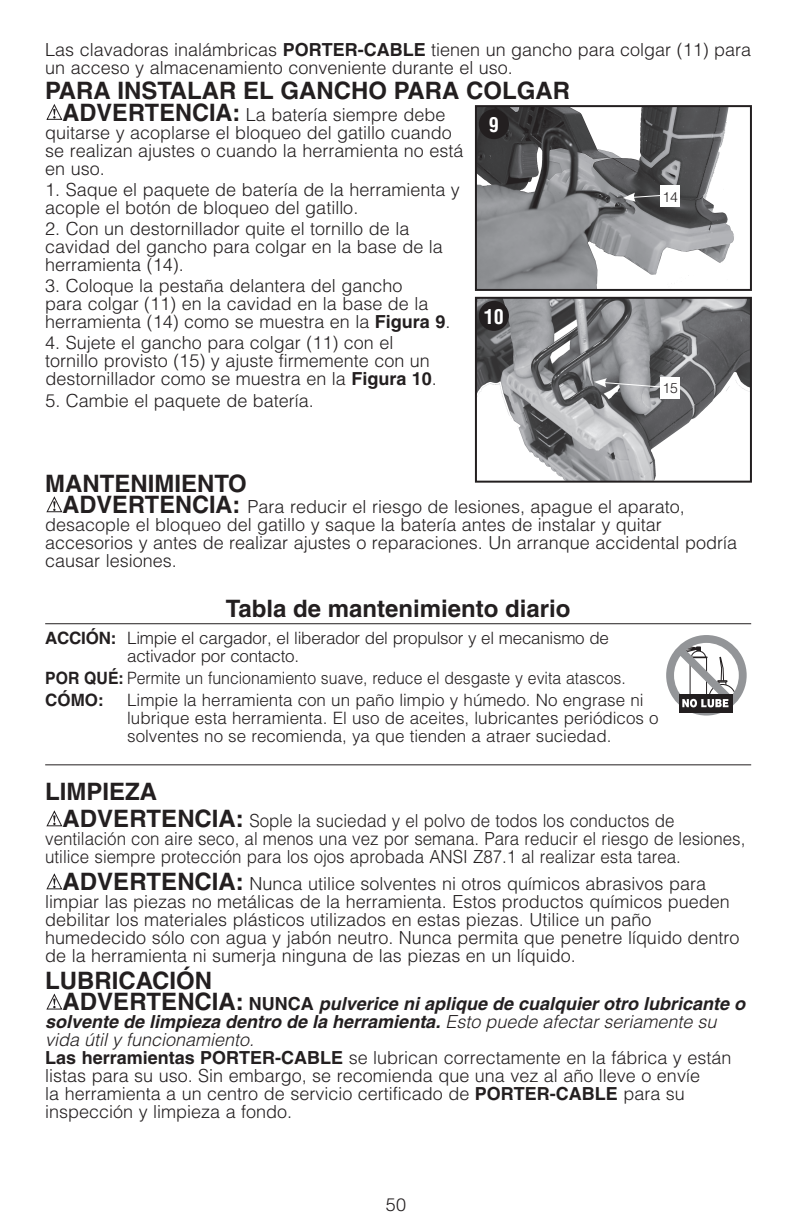
<style>
.page{position:relative;width:792px;height:1224px;background:#fff}
.page>*{position:absolute;margin:0;border:0;box-sizing:border-box;transform-origin:0 0}
.t1{font:700 24px/21.2px "Helvetica";color:#231f20}
.t2{font:700 condensed 20px "Helvetica";color:#fff}
.t3{font:300 18px/18px "Helvetica";color:#231f20}
.t4{font:300 18px/18px "Helvetica";color:#231f20;scale:.94 1}
.t5{font:300 17px/18px "Helvetica";color:#231f20}
.t6{font:300 17px/22px "Helvetica";color:#231f20;scale:.93 1}
.t7{font:700 17px "Helvetica";color:#231f20}
.t8{font:300 14px "Helvetica";color:#231f20}
.s1{font-weight:700}
.s2{font-weight:700;font-size:24px}
.s3{font-weight:700;font-style:italic}
.s4{font-style:italic}
</style>
<div class="page">
<hr style="left:45px;top:623px;width:706px;height:1px;background:#231f20">
<hr style="left:45px;top:764px;width:706px;height:1px;background:#231f20">
<svg style="left:46px;top:104px;width:17px;height:16px"></svg>
<svg style="left:46px;top:496px;width:17px;height:17px"></svg>
<svg style="left:46px;top:810px;width:17px;height:17px"></svg>
<svg style="left:46px;top:873px;width:17px;height:17px"></svg>
<svg style="left:46px;top:993px;width:17px;height:17px"></svg>
<svg style="left:666px;top:635px;width:81px;height:81px"></svg>
<img style="left:478px;top:108px;width:256px;height:180px">
<div style="left:475px;top:105px;width:277px;height:186px;border:2px solid #231f20"></div>
<div style="left:479px;top:109px;width:30px;height:30px;background:#231f20;border-radius:50%"></div>
<svg style="left:623px;top:193px;width:37px;height:9px"></svg>
<div style="left:660px;top:185px;width:20px;height:22px;background:#fff"></div>
<img style="left:478px;top:300px;width:271px;height:180px">
<div style="left:475px;top:297px;width:277px;height:186px;border:2px solid #231f20"></div>
<div style="left:479px;top:301px;width:30px;height:30px;background:#231f20;border-radius:50%"></div>
<svg style="left:594px;top:378px;width:66px;height:10px"></svg>
<div style="left:660px;top:377px;width:20px;height:21px;background:#fff"></div>
<p class="t3" style="left:45px;top:40px;width:708px">Las clavadoras inalámbricas <span class="s1">PORTER-CABLE</span> tienen un gancho para colgar (11) para un acceso y almacenamiento conveniente durante el uso.</p>
<h1 class="t1" style="left:45px;top:80px;width:32px">PARA</h1>
<h1 class="t1" style="left:117px;top:80px;width:182px">INSTALAR EL GAN</h1>
<h1 class="t1" style="left:334px;top:80px;width:77px">CHO PARA</h1>
<h1 class="t1" style="left:466px;top:80px;width:69px">COLGAR</h1>
<h1 class="t1" style="left:63px;top:101px;width:34px">ADVE</h1>
<p class="t3" style="left:45px;top:105px;width:420px;text-indent:83px"><span class="s2">RTENCIA:</span> La batería siempre debe quitarse y acoplarse el bloqueo del gatillo cuando se realizan ajustes o cuando la herramienta no está en uso.</p>
<p class="t3" style="left:45px;top:180px;width:416px">1. Saque el paquete de batería de la herramienta y acople el botón de bloqueo del gatillo.</p>
<p class="t3" style="left:45px;top:219px;width:399px">2. Con un destornillador quite el tornillo de la cavidad del gancho para colgar en la base de la herramienta (14).</p>
<p class="t3" style="left:45px;top:277px;width:407px">3. Coloque la pestaña delantera del gancho<br>para colgar (11) en la cavidad en la base de la herramienta (14) como se muestra en la <span class="s1">FIGURA 9</span>.</p>
<p class="t3" style="left:45px;top:334px;width:393px">4. Sujete el gancho para colgar (11) con el tornillo provisto (15) y ajuste firmemente con un destornillador como se muestra en la <span class="s1">FIGURA 10</span>.</p>
<p class="t3" style="left:45px;top:391px;width:270px">5. Cambie el paquete de batería.</p>
<p class="t2" style="left:489px;top:112px;width:11px">9</p>
<p class="t8" style="left:663px;top:188px;width:17px">14</p>
<p class="t2" style="left:484px;top:304px;width:21px">10</p>
<p class="t8" style="left:663px;top:380px;width:17px">15</p>
<h1 class="t1" style="left:45px;top:472px;width:38px">MANT</h1>
<h1 class="t1" style="left:115px;top:472px;width:29px">ENIMI</h1>
<h1 class="t1" style="left:181px;top:472px;width:67px">ENTO</h1>
<h1 class="t1" style="left:63px;top:493px;width:34px">ADVE</h1>
<p class="t3" style="left:45px;top:497px;width:693px;text-indent:83px"><span class="s2">RTENCIA:</span> Para reducir el riesgo de lesiones, apague el aparato, desacople el bloqueo del gatillo y saque la batería antes de instalar y quitar accesorios y antes de realizar ajustes o reparaciones. Un arranque accidental podría causar lesiones.</p>
<h1 class="t1" style="left:226px;top:598px;width:346px">TABLA DE MANTENIMIENTO DIARIO</h1>
<p class="t5" style="left:127px;top:629px;width:483px;text-indent:-82px"><span class="s1">ACCIÓN :</span> Limpie el cargador, el liberador del propulsor y el mecanismo de activador por contacto.</p>
<p class="t6" style="left:45px;top:667px;width:626px"><span class="s1">POR QUÉ:</span> Permite un funcionamiento suave, reduce el desgaste y evita atascos.<br><span class="s1">CÓM</span></p>
<p class="t7" style="left:85px;top:690px;width:20px">O:</p>
<p class="t5" style="left:127px;top:691px;width:533px">Limpie la herramienta con un paño limpio y húmedo. No engrase ni lubrique esta herramienta. El uso de aceites, lubricantes periódicos o solventes no se recomienda, ya que tienden a atraer suciedad.</p>
<h1 class="t1" style="left:45px;top:781px;width:14px">LIMPI</h1>
<h1 class="t1" style="left:109px;top:781px;width:33px">EZA</h1>
<h1 class="t1" style="left:63px;top:808px;width:34px">ADVE</h1>
<p class="t4" style="left:45px;top:811px;width:746px;text-indent:84px"><span class="s2">RTENCIA:</span> Sople la suciedad y el polvo de todos los conductos de ventilación con aire seco, al menos una vez por semana. Para reducir el riesgo de lesiones, utilice siempre protección para los ojos aprobada ANSI Z87.1 al realizar esta tarea.</p>
<h1 class="t1" style="left:63px;top:871px;width:34px">ADVE</h1>
<p class="t3" style="left:45px;top:874px;width:696px;text-indent:84px"><span class="s2">RTENCIA:</span> Nunca utilice solventes ni otros químicos abrasivos para limpiar las piezas no metálicas de la herramienta. Estos productos químicos pueden debilitar los materiales plásticos utilizados en estas piezas. Utilice un paño humedecido sólo con agua y jabón neutro. Nunca permita que penetre líquido dentro de la herramienta ni sumerja ninguna de las piezas en un líquido.</p>
<h1 class="t1" style="left:63px;top:970px;width:122px;text-indent:-17px">LUBRICACIÓN<br>ADVE</h1>
<p class="t3" style="left:45px;top:995px;width:701px;text-indent:84px"><span class="s2">RTENCIA:</span> <span class="s1">NUNCA</span> <span class="s3">pulverice ni aplique de cualquier otro lubricante o solvente de limpieza dentro de la herramienta.</span> <span class="s4">Esto puede afectar seriamente su vida útil y funcionamiento.<br></span><span class="s1">LAS HERRAMIENTAS PORTER-CABLE</span> se lubrican correctamente en la fábrica y están listas para su uso. Sin embargo, se recomienda que una vez al año lleve o envíe<br>la herramienta a un centro de servicio certificado de <span class="s1">PORTER-CABLE</span> para su inspección y limpieza a fondo.</p>
<p class="t3" style="left:386px;top:1196px;width:22px">50</p>
</div>
